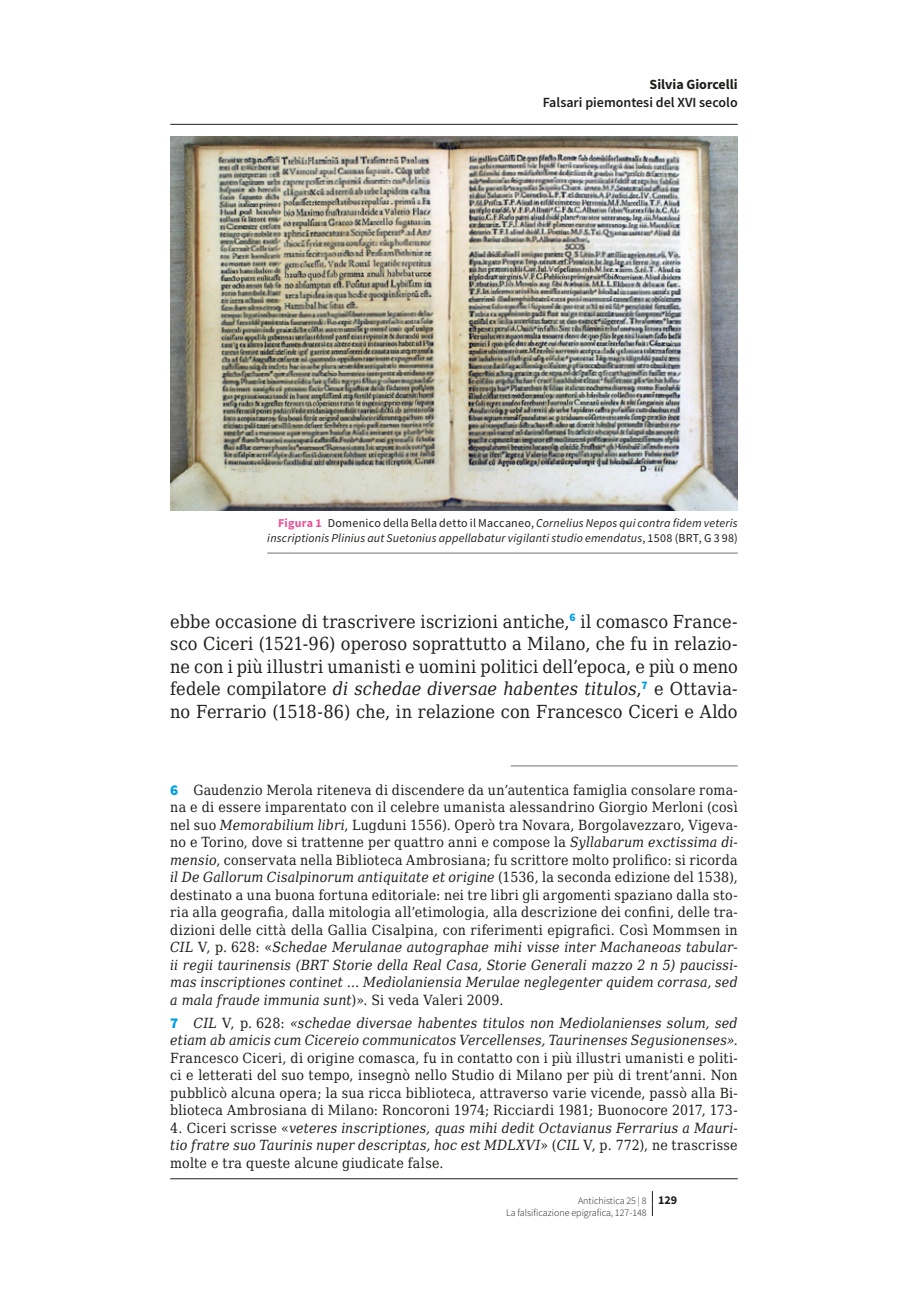
<style>
.page{position:relative;width:908px;height:1304px;background:#fff}
.page>*{position:absolute;margin:0;border:0;box-sizing:border-box;transform-origin:0 0}
.t1{font:18px/22.4px "DejaVu Serif Condensed";letter-spacing:.01em;color:#1d1d1b;text-align:justify}
.t2{font:14px/17.6px "DejaVu Serif Condensed";letter-spacing:.02em;color:#1d1d1b;text-align:justify}
.t3{font:italic 14px/17.6px "DejaVu Serif Condensed";letter-spacing:.015em;color:#1d1d1b;text-align:justify}
.t4{font:600 14px "Source Sans Pro";color:#1d1d1b}
.t5{font:700 14px "Source Sans Pro";color:#1d1d1b}
.t6{font:italic 12px/15px "Source Sans Pro";letter-spacing:.015em;color:#1d1d1b;text-align:right}
.t7{font:300 10px/12.4px "Source Sans Pro";color:#1d1d1b}
.s1{font-weight:700;font-style:normal;color:#ea5297}
.s2{font-style:normal}
.s3{font-style:italic}
.s4{font-family:"Source Sans Pro";font-weight:900;font-size:15px;color:#009fe3}
.s5{font-weight:700;font-size:12px}
</style>
<div class="page">
<svg style="left:651px;top:1191px;width:1px;height:25px"></svg>
<img style="left:170px;top:136px;width:567px;height:375px">
<hr style="left:267px;top:553px;width:470px;height:1px;background:#706f6f">
<hr style="left:510px;top:766px;width:227px;height:1px;background:#706f6f">
<hr style="left:170px;top:124px;width:567px;height:1px;background:#1d1d1b">
<hr style="left:170px;top:1178px;width:567px;height:1px;background:#1d1d1b">
<p class="t5" style="left:649px;top:75px;width:90px">Silvia Giorcelli</p>
<p class="t4" style="left:542px;top:94px;width:196px">Falsari piemontesi del XVI secolo</p>
<p class="t6" style="left:267px;top:515px;width:471px"><span class="s1">Figura 1</span> <span class="s2">Domenico della Bella detto il Maccaneo,</span> Cornelius Nepos qui contra fidem veteris inscriptionis Plinius aut Suetonius appellabatur vigilanti studio emendatus<span class="s2">, 1508 (BRT, G 3 98)</span></p>
<p class="t1" style="left:170px;top:610px;width:568px">ebbe occasione di trascrivere iscrizioni antiche,<sup>6</sup> il comasco France&shy;sco Ciceri (1521-96) operoso soprattutto a Milano, che fu in relazio&shy;ne con i più illustri umanisti e uomini politici dell’epoca, e più o meno fedele compilatore <span class="s3">di schedae diversae habentes titulos</span>,<sup>7</sup> e Ottavia&shy;no Ferrario (1518-86) che, in relazione con Francesco Ciceri e Aldo</p>
<p class="t2" style="left:170px;top:781px;width:568px"><span class="s4">6</span> Gaudenzio Merola riteneva di discendere da un’autentica famiglia consolare roma&shy;na e di essere imparentato con il celebre umanista alessandrino Giorgio Merloni (così nel suo <span class="s3">Memorabilium libri</span>, Lugduni 1556). Operò tra Novara, Borgolavezzaro, Vigeva&shy;no e Torino, dove si trattenne per quattro anni e compose la <span class="s3">Syllabarum exctissima di&shy;mensio</span>, conservata nella Biblioteca Ambrosiana; fu scrittore molto prolifico: si ricorda <span class="s3">il De Gallorum Cisalpinorum antiquitate et origine</span> (1536, la seconda edizione del 1538), destinato a una buona fortuna editoriale: nei tre libri gli argomenti spaziano dalla sto&shy;ria alla geografia, dalla mitologia all’etimologia, alla descrizione dei confini, delle tra&shy;dizioni delle città della Gallia Cisalpina, con riferimenti epigrafici. Così Mommsen in <span class="s3">CIL</span> V, p. 628: «<span class="s3">Schedae Merulanae autographae mihi visse inter Machaneoas tabular&shy;ii regii taurinensis (BRT Storie della Real Casa, Storie Generali mazzo 2 n 5) paucissi&shy;mas inscriptiones continet … Mediolaniensia Merulae neglegenter quidem corrasa, sed a mala fraude immunia sunt</span>)». Si veda Valeri 2009.</p>
<p class="t2" style="left:170px;top:1014px;width:568px"><span class="s4">7</span> <span class="s3">CIL</span> V, p. 628: <span class="s3">«schedae diversae habentes titulos non Mediolanienses solum, sed etiam ab amicis cum Cicereio communicatos Vercellenses, Taurinenses Segusionenses»</span>.<br>Francesco Ciceri, di origine comasca, fu in contatto con i più illustri umanisti e politi&shy;ci e letterati del suo tempo, insegnò nello Studio di Milano per più di trent’anni. Non pubblicò alcuna opera; la sua ricca biblioteca, attraverso varie vicende, passò alla Bi&shy;blioteca Ambrosiana di Milano: Roncoroni 1974; Ricciardi 1981; Buonocore 2017, 173-</p>
<p class="t3" style="left:170px;top:1119px;width:568px"><span class="s2">4. Ciceri scrisse «</span>veteres inscriptiones, quas mihi dedit Octavianus Ferrarius a Mauri&shy;tio fratre suo Taurinis nuper descriptas, hoc est MDLXVI<span class="s2">» (</span>CIL <span class="s2">V, p. 772), ne trascrisse molte e tra queste alcune giudicate false.</span></p>
<p class="t7" style="left:506px;top:1194px;width:172px;text-indent:72px">Antichistica 25 | 8 <span class="s5">129<br></span>La falsificazione epigrafica, 127-148</p>
</div>
